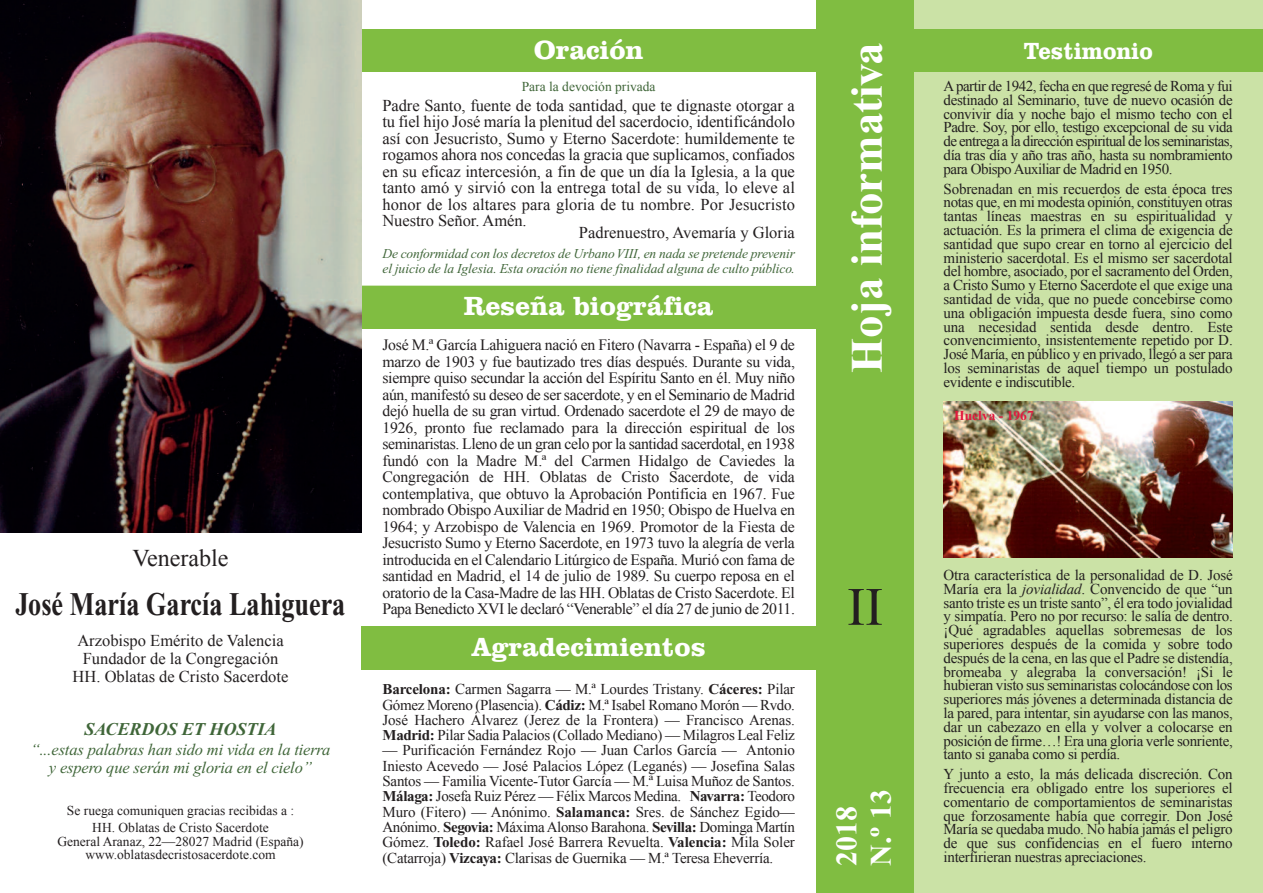
<style>
.page{position:relative;width:1263px;height:893px;background:#fff}
.page>*{position:absolute;margin:0;border:0;box-sizing:border-box;transform-origin:0 0}
.t1{font:54px "Times New Roman";color:#231f20}
.t2{font:700 45px "Times New Roman";color:#fff}
.t3{font:700 33px "Times New Roman";color:#231f20;scale:.79 1}
.t4{font:700 30px/34.5px "Times New Roman";color:#fff}
.t5{font:700 27px "Clarendon BT";color:#fff}
.t6{font:700 24px "Clarendon BT";color:#fff;scale:.93 1}
.t7{font:24px "Times New Roman";color:#231f20}
.t8{font:italic 700 18px "Times New Roman";color:#406639}
.t9{font:16.5px/16.5px "Times New Roman";color:#231f20;text-align:justify}
.t10{font:italic 16.5px/18px "Times New Roman";letter-spacing:-.01em;color:#406639;text-align:center}
.t11{font:15.75px/16.5px "Times New Roman";letter-spacing:-.03em;color:#231f20;text-align:justify}
.t12{font:15px/13.8px "Times New Roman";letter-spacing:-.02em;color:#231f20;text-align:justify}
.t13{font:italic 13.5px/14.2px "Times New Roman";letter-spacing:-.01em;color:#406639}
.t14{font:13.5px/17.7px "Times New Roman";color:#231f20;text-align:center}
.t15{font:13.5px "Times New Roman";color:#406639}
.t16{font:700 13.5px "Times New Roman";color:#e4183e}
.s1{font-weight:700}
.s2{font-style:italic}
</style>
<div class="page">
<div style="left:909px;top:0;width:354px;height:893px;background:#cbe2a6"></div>
<div style="left:816px;top:0;width:98px;height:893px;background:#80bd41"></div>
<div style="left:361px;top:286px;width:455px;height:42px;background:#80bd41"></div>
<div style="left:361px;top:30px;width:455px;height:42px;background:#80bd41"></div>
<div style="left:361px;top:627px;width:455px;height:42px;background:#80bd41"></div>
<div style="left:914px;top:30px;width:349px;height:42px;background:#80bd41"></div>
<img style="left:0;top:0;width:361px;height:532px">
<img style="left:943px;top:401px;width:290px;height:156px">
<h3 class="t7" style="left:133px;top:545px;width:97px">Venerable</h3>
<h3 class="t3" style="left:16px;top:593px;width:419px">José María García Lahiguera</h3>
<p class="t9" style="left:73px;top:631px;width:217px;line-height:18px;text-align:center">Arzobispo Emérito de Valencia<br>Fundador de la Congregación<br>HH. Oblatas de Cristo Sacerdote</p>
<p class="t8" style="left:85px;top:723px;width:193px">SACERDOS ET HOSTIA</p>
<p class="t10" style="left:31px;top:742px;width:301px">“...estas palabras han sido mi vida en la tierra y espero que serán mi gloria en el cielo”</p>
<p class="t14" style="left:67px;top:801px;width:229px">Se ruega comuniquen gracias recibidas a :<br>HH. Oblatas de Cristo Sacerdote</p>
<p class="t14" style="left:57px;top:835px;width:248px;line-height:13.5px">General Aranaz, 22—28027 Madrid (España) www.oblatasdecristosacerdote.com</p>
<h3 class="t5" style="left:534px;top:41px;width:111px">Oración</h3>
<p class="t15" style="left:522px;top:79px;width:135px">Para la devoción privada</p>
<p class="t9" style="left:382px;top:97px;width:414px">Padre Santo, fuente de toda santidad, que te dignaste otorgar a tu fiel hijo José maría la plenitud del sacerdocio, identificándolo así con Jesucristo, Sumo y Eterno Sacerdote: humildemente te rogamos ahora nos concedas la gracia que suplicamos, confiados en su eficaz intercesión, a fin de que un día la Iglesia, a la que tanto amó y sirvió con la entrega total de su vida, lo eleve al honor de los altares para gloria de tu nombre. Por Jesucristo Nuestro Señor. Amén.</p>
<p class="t9" style="left:579px;top:224px;width:217px">Padrenuestro, Avemaría y Gloria</p>
<p class="t13" style="left:382px;top:248px;width:414px">De conformidad con los decretos de UrbanoVIII, en nada se pretende prevenir el juicio de la Iglesia. Esta oración no tiene finalidad alguna de culto público.</p>
<h3 class="t5" style="left:464px;top:297px;width:251px">Reseña biográfica</h3>
<p class="t11" style="left:382px;top:336px;width:414px">José M.ª García Lahiguera nació en Fitero (Navarra - España) el 9 de marzo de 1903 y fue bautizado tres días después. Durante su vida, siempre quiso secundar la acción del Espíritu Santo en él. Muy niño aún, manifestó su deseo de ser sacerdote, y en el Seminario de Madrid dejó huella de su gran virtud. Ordenado sacerdote el 29 de mayo de 1926, pronto fue reclamado para la dirección espiritual de los seminaristas. Lleno de un gran celo por la santidad sacerdotal, en 1938 fundó con la Madre M.ª del Carmen Hidalgo de Caviedes la Congregación de HH. Oblatas de Cristo Sacerdote, de vida contemplativa, que obtuvo la Aprobación Pontificia en 1967. Fue nombrado Obispo Auxiliar de Madrid en 1950; Obispo de Huelva en 1964; y Arzobispo de Valencia en 1969. Promotor de la Fiesta de Jesucristo Sumo y Eterno Sacerdote, en 1973 tuvo la alegría de verla introducida en el Calendario Litúrgico de España. Murió con fama de santidad en Madrid, el 14 de julio de 1989. Su cuerpo reposa en el oratorio de la Casa-Madre de las HH. Oblatas de Cristo Sacerdote. El Papa Benedicto XVI le declaró “Venerable” el día 27 de junio de 2011.</p>
<h3 class="t5" style="left:472px;top:638px;width:235px">Agradecimientos</h3>
<p class="t12" style="left:382px;top:681px;width:414px;line-height:15.3px"><span class="s1">Barcelona:</span> Carmen Sagarra — M.ª Lourdes Tristany. <span class="s1">Cáceres:</span> Pilar Gómez Moreno (Plasencia). <span class="s1">Cádiz:</span> M.ª Isabel Romano Morón — Rvdo.<br>José Hachero Álvarez (Jerez de la Frontera) — Francisco Arenas.<br><span class="s1">Madrid:</span> Pilar Sadia Palacios (Collado Mediano) — Milagros Leal Feliz</p>
<p class="t12" style="left:382px;top:743px;width:414px;line-height:15.3px">— Purificación Fernández Rojo — Juan Carlos García — Antonio Iniesto Acevedo — José Palacios López (Leganés) — Josefina Salas Santos — Familia Vicente-Tutor García — M.ª Luisa Muñoz de Santos.<br><span class="s1">Málaga:</span> Josefa Ruiz Pérez — Félix Marcos Medina. <span class="s1">Navarra:</span> Teodoro Muro (Fitero) — Anónimo. <span class="s1">Salamanca:</span> Sres. de Sánchez Egido— Anónimo. <span class="s1">Segovia:</span> MáximaAlonso Barahona. <span class="s1">Sevilla:</span> Dominga Martín Gómez. <span class="s1">Toledo:</span> Rafael José Barrera Revuelta. <span class="s1">Valencia:</span> Mila Soler (Catarroja) <span class="s1">Vizcaya:</span> Clarisas de Guernika — M.ª Teresa Eheverría.</p>
<h2 class="t2" style="left:852px;top:373px;width:332px;rotate:-90deg">Hoja informativa</h2>
<h1 class="t1" style="left:847px;top:577px;width:37px">II</h1>
<h3 class="t4" style="left:832px;top:865px;width:78px;rotate:-90deg">2018<br>N.º 13</h3>
<h3 class="t6" style="left:1024px;top:43px;width:140px">Testimonio</h3>
<p class="t12" style="left:943px;top:79px;width:291px">Apartir de 1942, fecha en que regresé de Roma y fui destinado al Seminario, tuve de nuevo ocasión de convivir día y noche bajo el mismo techo con el Padre. Soy, por ello, testigo excepcional de su vida de entrega a la dirección espiritual de los seminaristas, día tras día y año tras año, hasta su nombramiento para Obispo Auxiliar de Madrid en 1950.</p>
<p class="t12" style="left:943px;top:182px;width:291px">Sobrenadan en mis recuerdos de esta época tres notas que, en mi modesta opinión, constituyen otras tantas líneas maestras en su espiritualidad y actuación. Es la primera el clima de exigencia de santidad que supo crear en torno al ejercicio del ministerio sacerdotal. Es el mismo ser sacerdotal del hombre, asociado, por el sacramento del Orden, a Cristo Sumo y Eterno Sacerdote el que exige una santidad de vida, que no puede concebirse como una obligación impuesta desde fuera, sino como una necesidad sentida desde dentro. Este convencimiento, insistentemente repetido por D.<br>José María, en público y en privado, llegó a ser para los seminaristas de aquel tiempo un postulado evidente e indiscutible.</p>
<p class="t16" style="left:954px;top:408px;width:81px">Huelva - 1967</p>
<p class="t12" style="left:943px;top:568px;width:291px">Otra característica de la personalidad de D. José María era la <span class="s2">jovialidad</span>. Convencido de que “un santo triste es un triste santo”, él era todo jovialidad y simpatía. Pero no por recurso: le salía de dentro. ¡Qué agradables aquellas sobremesas de los superiores después de la comida y sobre todo después de la cena, en las que el Padre se distendía, bromeaba y alegraba la conversación! ¡Si le hubieran visto sus seminaristas colocándose con los superiores más jóvenes a determinada distancia de la pared, para intentar, sin ayudarse con las manos, dar un cabezazo en ella y volver a colocarse en posición de firme…! Era una gloria verle sonriente, tanto si ganaba como si perdía.</p>
<p class="t12" style="left:943px;top:767px;width:291px">Y junto a esto, la más delicada discreción. Con frecuencia era obligado entre los superiores el comentario de comportamientos de seminaristas que forzosamente había que corregir. Don José María se quedaba mudo. No había jamás el peligro de que sus confidencias en el fuero interno interfirieran nuestras apreciaciones.</p>
</div>
